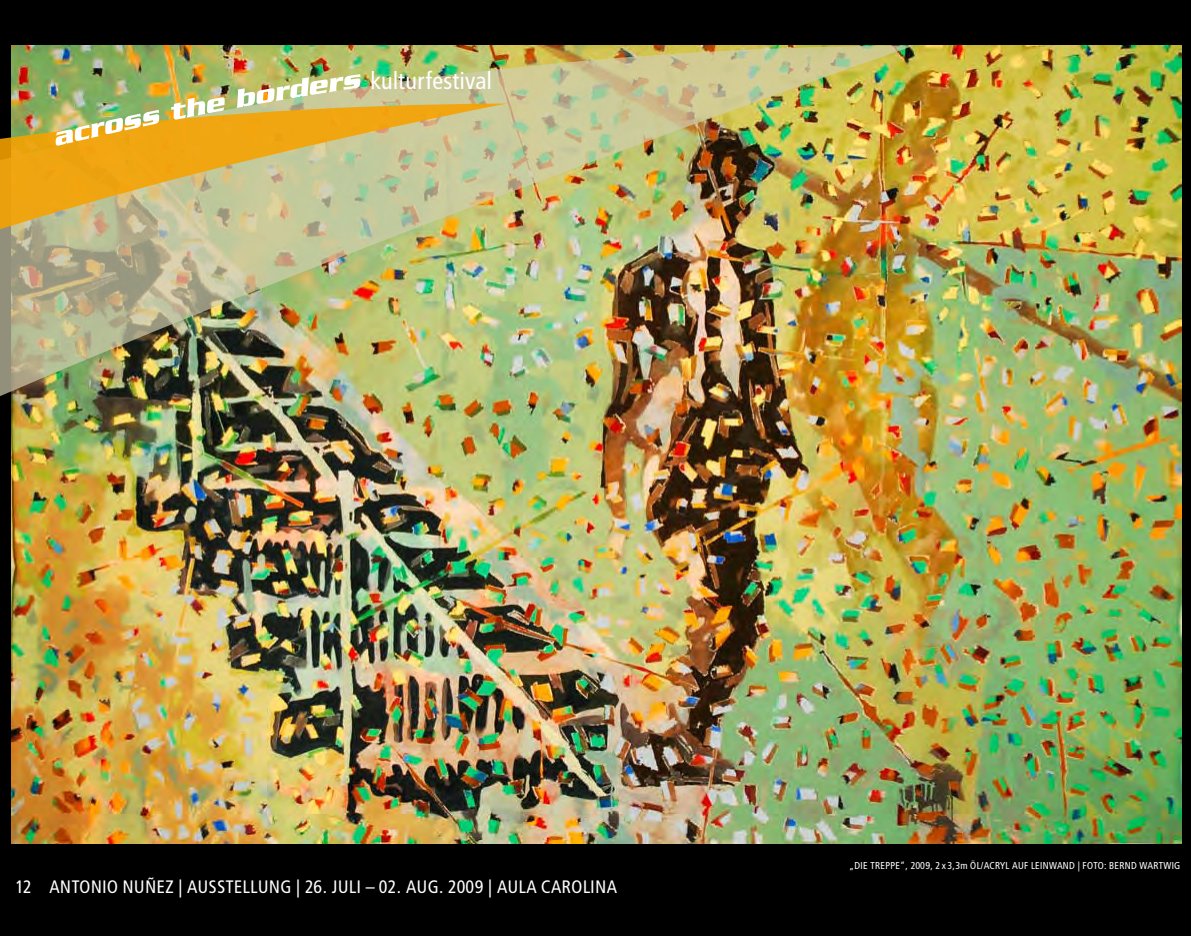
<style>
.page{position:relative;width:1191px;height:936px;background:#fff}
.page>*{position:absolute;margin:0;border:0;box-sizing:border-box;transform-origin:0 0}
.t1{font:24px "Transit";letter-spacing:-.03em;color:#fff}
.t2{font:18px "Transit";letter-spacing:-.01em;color:#fff}
.t3{font:10px "Transit";letter-spacing:-.01em;color:#fff}
</style>
<div class="page">
<div style="left:0;top:0;width:1191px;height:935px;background:#000"></div>
<img style="left:11px;top:45px;width:1171px;height:798px">
<img style="left:11px;top:45px;width:903px;height:496px">
<img style="left:0;top:103px;width:507px;height:497px">
<img style="left:56px;top:74px;width:304px;height:72px">
<h1 class="t1" style="left:370px;top:66px;width:124px">KULTURFESTIVAL</h1>
<h2 class="t2" style="left:16px;top:876px;width:603px">12 ANTONIO NU ÑEZ | AUSSTELLU NG | 26. JU LI – 02. AU G. 2009 | AU LA CAROLINA</h2>
<p class="t3" style="left:849px;top:859px;width:333px">„DIE TREPPE“, 2009, 2X3,3M ÖL/ACRYL AUF LEINWAND | FOTO: BERND WARTWIG</p>
</div>
